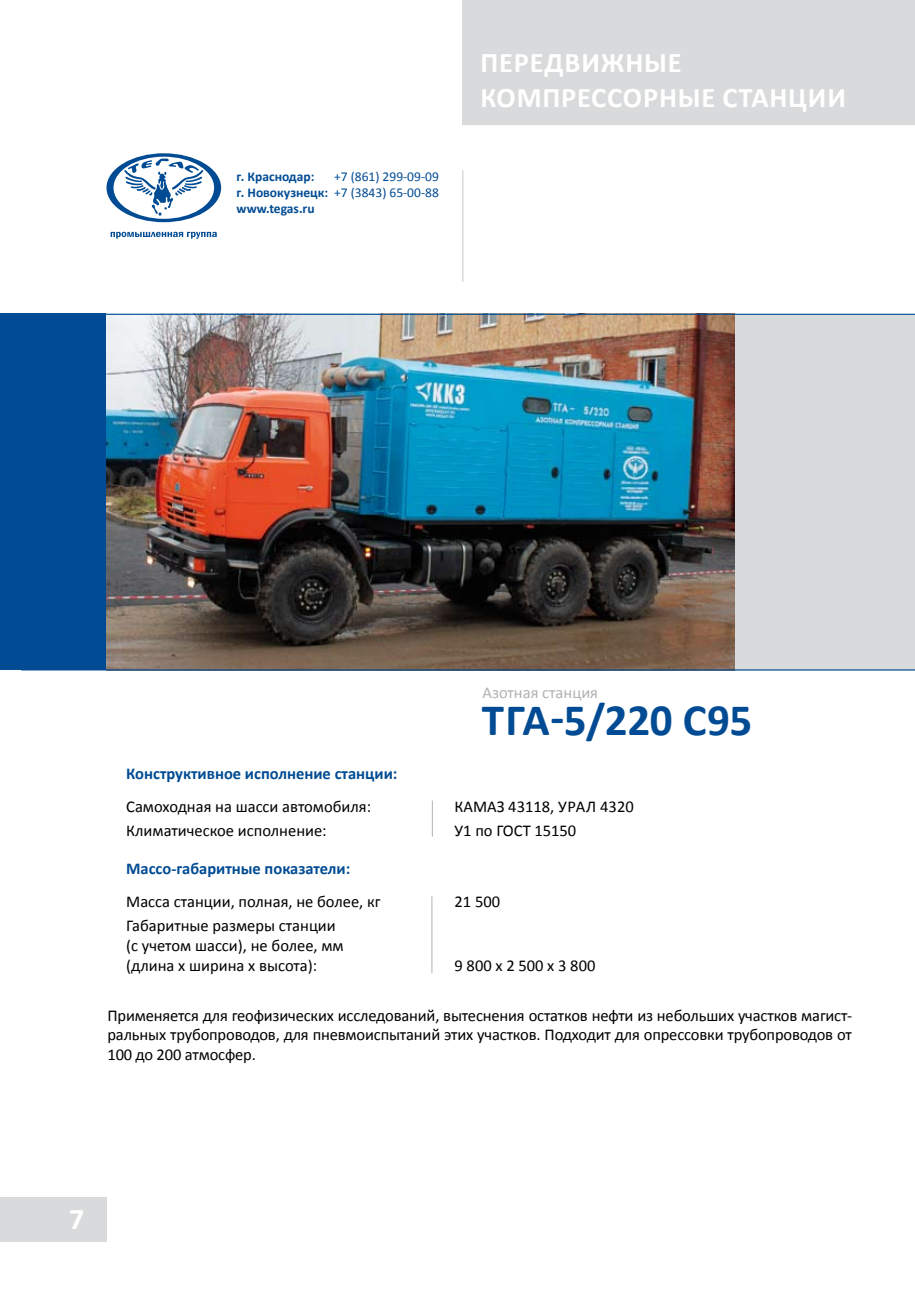
<style>
.page{position:relative;width:915px;height:1306px;background:#fff}
.page>*{position:absolute;margin:0;border:0;box-sizing:border-box;transform-origin:0 0}
.t1{font:700 45px "Calibri";letter-spacing:-.01em;color:#004b93}
.t2{font:700 30px "Calibri";color:#fff}
.t3{font:700 28.5px/34.2px "Calibri";color:#fff}
.t4{font:16.5px/19.8px "Calibri";color:#000;text-align:justify}
.t5{font:700 16.5px "Calibri";color:#004b93}
.t6{font:16.5px "Calibri";color:#b1b2b4}
.t7{font:13.5px/16.2px "Calibri";color:#004b93;text-align:justify}
.t8{font:700 13.5px "Calibri";color:#004b93}
.s1{font-weight:700}
</style>
<div class="page">
<div style="left:0;top:314px;width:106px;height:356px;background:#004b93"></div>
<div style="left:462px;top:1px;width:452px;height:123px;background:#d9dadb"></div>
<div style="left:462px;top:0;width:452px;height:125px;border:2px solid #d9dadb"></div>
<hr style="left:462px;top:170px;width:1px;height:112px;background:#d9dadb">
<div style="left:0;top:1197px;width:106px;height:45px;background:#d9dadb"></div>
<div style="left:734px;top:314px;width:180px;height:356px;background:#d9dadb"></div>
<svg style="left:111px;top:232px;width:106px;height:7px"></svg>
<svg style="left:106px;top:153px;width:115px;height:69px"></svg>
<svg style="left:914px;top:0;width:1px;height:125px"></svg>
<img style="left:106px;top:315px;width:628px;height:354px">
<hr style="left:432px;top:800px;width:1px;height:36px;background:#b1b2b4">
<hr style="left:431px;top:896px;width:1px;height:77px;background:#b1b2b4">
<hr style="left:21px;top:314px;width:893px;height:1px;background:#004b93">
<hr style="left:21px;top:669px;width:893px;height:1px;background:#004b93">
<p class="t7" style="left:236px;top:168px;width:204px;text-indent:97px">+7 (861) 299-09-09 <span class="s1">г. Новокузнецк:</span> +7 (3843) 65-00-88 <span class="s1">www.tegas.ru</span></p>
<p class="t8" style="left:236px;top:168px;width:79px">г. Краснодар:</p>
<h3 class="t3" style="left:480px;top:46px;width:38px">Передвижные компрессорные</h3>
<h3 class="t3" style="left:499px;top:46px;width:19px">ее</h3>
<h3 class="t3" style="left:480px;top:80px;width:19px">орес</h3>
<h3 class="t3" style="left:722px;top:80px;width:19px">и</h3>
<h3 class="t3" style="left:722px;top:80px;width:19px">станции</h3>
<p class="t6" style="left:482px;top:682px;width:117px">Азотная станция</p>
<h1 class="t1" style="left:481px;top:691px;width:272px">ТГА-5/220 с95</h1>
<p class="t5" style="left:126px;top:762px;width:272px">Конструктивное исполнение станции:</p>
<p class="t4" style="left:126px;top:796px;width:246px">Самоходная на шасси автомобиля:</p>
<p class="t4" style="left:454px;top:796px;width:123px">КАМАЗ 43118, Урал</p>
<p class="t4" style="left:600px;top:796px;width:35px">4320</p>
<p class="t4" style="left:126px;top:820px;width:202px">Климатическое исполнение:</p>
<p class="t4" style="left:454px;top:820px;width:123px">У1 по ГОСТ 15150</p>
<p class="t5" style="left:126px;top:858px;width:225px">Массо-габаритные показатели:</p>
<p class="t4" style="left:126px;top:891px;width:256px">Масса станции, полная, не более, кг</p>
<p class="t4" style="left:454px;top:891px;width:47px">21 500</p>
<p class="t4" style="left:126px;top:915px;width:219px;text-align:left">Габаритные размеры станции (с учетом шасси), не более, мм (длина х ширина х высота):</p>
<p class="t4" style="left:454px;top:955px;width:142px">9 800 х 2 500 х 3 800</p>
<p class="t4" style="left:107px;top:1005px;width:746px">Применяется для геофизических исследований, вытеснения остатков нефти из небольших участков магист&shy;ральных трубопроводов, для пневмоиспытаний этих участков. Подходит для опрессовки трубопроводов от 100 до 200 атмосфер.</p>
<h2 class="t2" style="left:69px;top:1199px;width:17px">7</h2>
</div>
